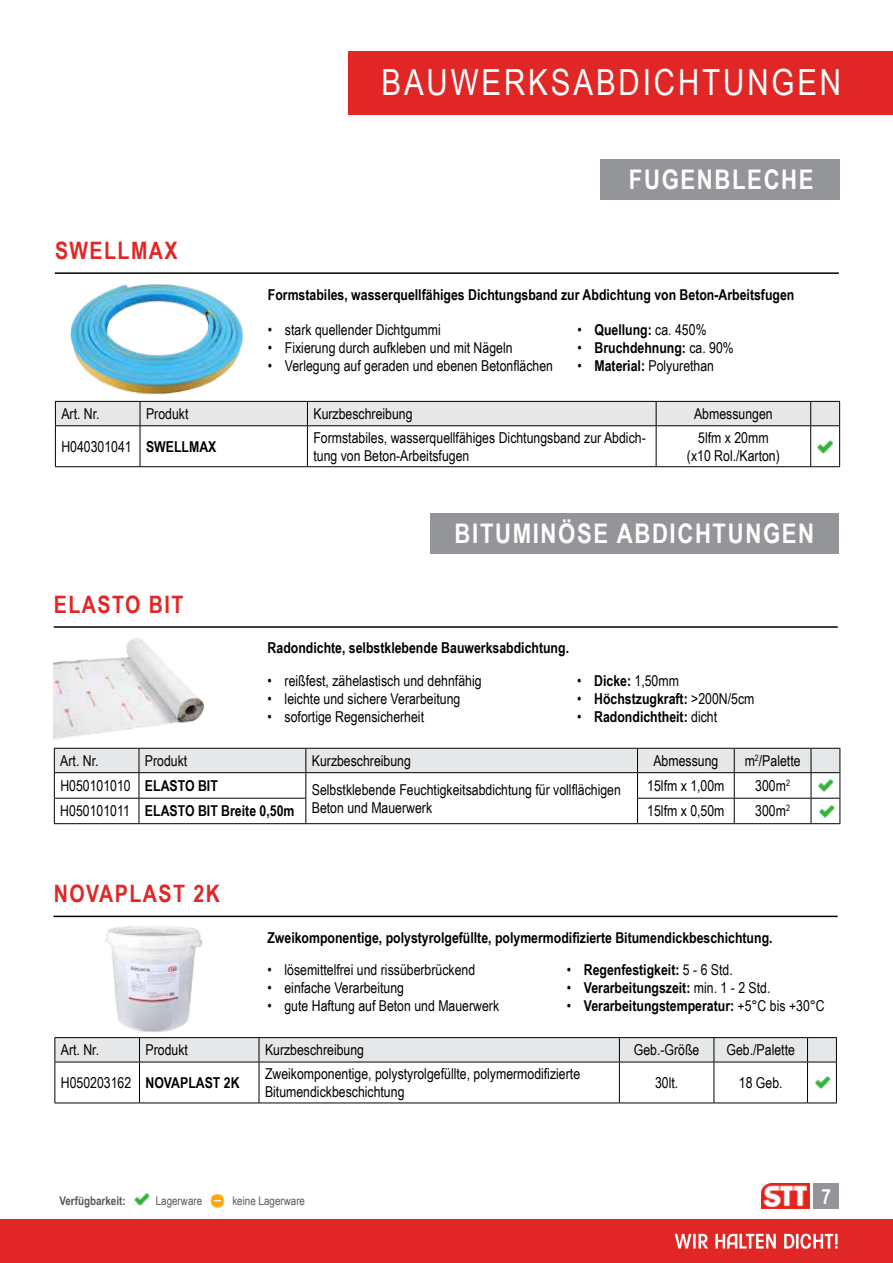
<style>
.page{position:relative;width:893px;height:1263px;background:#fff}
.page>*{position:absolute;margin:0;border:0;box-sizing:border-box;transform-origin:0 0}
.t1{font:36px "Arial Narrow";letter-spacing:.08em;color:#fff}
.t2{font:700 27px "Arial Narrow";letter-spacing:.06em;color:#fff}
.t3{font:700 24px "Arial Narrow";letter-spacing:.06em;color:#e12726}
.t4{font:700 21px "Arial Narrow";color:#fff}
.t5{font:15px/18px "Arial Narrow";color:#000}
.t6{font:700 15px "Arial Narrow";color:#000}
.t7{font:12px "Arial Narrow";color:#58595b}
.t8{font:700 12px "Arial Narrow";color:#58595b}
.s1{font-weight:400}
.s2{font-weight:700}
</style>
<div class="page">
<div style="left:0;top:1219px;width:893px;height:44px;background:#e12726"></div>
<svg style="left:675px;top:1233px;width:162px;height:16px"></svg>
<img style="left:762px;top:1183px;width:48px;height:26px">
<img style="left:134px;top:1193px;width:16px;height:13px">
<img style="left:210px;top:1193px;width:15px;height:15px">
<div style="left:813px;top:1183px;width:26px;height:25px;background:#939598"></div>
<div style="left:349px;top:51px;width:544px;height:63px;background:#e12726"></div>
<div style="left:430px;top:513px;width:409px;height:41px;background:#939598"></div>
<div style="left:601px;top:159px;width:239px;height:41px;background:#939598"></div>
<hr style="left:54px;top:626px;width:784px;height:2px;background:#000">
<img style="left:54px;top:626px;width:163px;height:122px">
<svg style="left:54px;top:748px;width:786px;height:76px"></svg>
<img style="left:817px;top:779px;width:19px;height:13px">
<hr style="left:54px;top:916px;width:784px;height:1px;background:#000">
<img style="left:105px;top:926px;width:98px;height:106px">
<hr style="left:54px;top:1062px;width:86px;height:1px;background:#000">
<hr style="left:140px;top:1062px;width:119px;height:1px;background:#000">
<hr style="left:259px;top:1062px;width:360px;height:1px;background:#000">
<hr style="left:619px;top:1062px;width:95px;height:1px;background:#000">
<hr style="left:714px;top:1062px;width:93px;height:1px;background:#000">
<hr style="left:807px;top:1062px;width:30px;height:1px;background:#000">
<hr style="left:54px;top:1062px;width:1px;height:40px;background:#000">
<hr style="left:54px;top:1102px;width:86px;height:1px;background:#000">
<hr style="left:259px;top:1102px;width:360px;height:1px;background:#000">
<hr style="left:619px;top:1102px;width:95px;height:1px;background:#000">
<hr style="left:714px;top:1102px;width:93px;height:1px;background:#000">
<hr style="left:139px;top:1062px;width:1px;height:40px;background:#000">
<hr style="left:259px;top:1062px;width:1px;height:40px;background:#000">
<hr style="left:140px;top:1102px;width:119px;height:1px;background:#000">
<hr style="left:619px;top:1062px;width:1px;height:40px;background:#000">
<hr style="left:714px;top:1062px;width:1px;height:40px;background:#000">
<hr style="left:807px;top:1062px;width:1px;height:40px;background:#000">
<hr style="left:807px;top:1102px;width:30px;height:1px;background:#000">
<hr style="left:836px;top:1062px;width:1px;height:40px;background:#000">
<svg style="left:54px;top:1037px;width:783px;height:25px"></svg>
<img style="left:815px;top:1076px;width:16px;height:13px">
<hr style="left:55px;top:426px;width:1px;height:40px;background:#000">
<hr style="left:55px;top:466px;width:85px;height:1px;background:#000">
<hr style="left:307px;top:466px;width:349px;height:1px;background:#000">
<hr style="left:656px;top:466px;width:155px;height:1px;background:#000">
<hr style="left:140px;top:426px;width:1px;height:40px;background:#000">
<hr style="left:307px;top:426px;width:1px;height:40px;background:#000">
<hr style="left:140px;top:466px;width:167px;height:1px;background:#000">
<hr style="left:656px;top:426px;width:1px;height:40px;background:#000">
<hr style="left:810px;top:426px;width:1px;height:40px;background:#000">
<svg style="left:811px;top:466px;width:29px;height:1px"></svg>
<hr style="left:839px;top:426px;width:1px;height:40px;background:#000">
<svg style="left:55px;top:401px;width:785px;height:25px"></svg>
<hr style="left:55px;top:272px;width:784px;height:2px;background:#000">
<img style="left:58px;top:284px;width:200px;height:118px">
<img style="left:817px;top:441px;width:17px;height:13px">
<h1 class="t1" style="left:381px;top:56px;width:461px">BAUWERKSABDICHTUNGEN</h1>
<h3 class="t3" style="left:55px;top:232px;width:17px">SWE</h3>
<h3 class="t3" style="left:104px;top:232px;width:75px">LLMAX</h3>
<h2 class="t2" style="left:629px;top:160px;width:33px">FUGEN</h2>
<h2 class="t2" style="left:715px;top:160px;width:50px">BLECHE</h2>
<p class="t6" style="left:268px;top:283px;width:528px">Formstabiles, wasserquellfähiges Dichtungsband zur Abdichtung von Beton-Arbeitsfugen</p>
<p class="t5" style="left:268px;top:320px;width:174px">• stark quellender Dichtgummi</p>
<p class="t5" style="left:268px;top:338px;width:246px">• Fixierung durch aufkleben und mit Nägeln</p>
<p class="t5" style="left:268px;top:356px;width:287px">• Verlegung auf geraden und ebenen Betonflächen</p>
<p class="t6" style="left:577px;top:318px;width:131px"><span class="s1">•</span> Quellung: <span class="s1">ca. 450%</span></p>
<p class="t6" style="left:577px;top:336px;width:158px"><span class="s1">•</span> Bruchdehnung: <span class="s1">ca. 90%</span></p>
<p class="t5" style="left:577px;top:356px;width:138px">• <span class="s2">Material:</span> Polyurethan</p>
<p class="t5" style="left:61px;top:404px;width:40px">Art. Nr.</p>
<p class="t5" style="left:146px;top:404px;width:44px">Produkt</p>
<p class="t5" style="left:313px;top:404px;width:101px">Kurzbeschreibung</p>
<p class="t5" style="left:694px;top:404px;width:80px">Abmessungen</p>
<p class="t5" style="left:61px;top:437px;width:95px">H040301041 <span class="s2">SWE</span></p>
<p class="t6" style="left:174px;top:435px;width:44px">LLMAX</p>
<p class="t5" style="left:313px;top:428px;width:334px">Formstabiles, wasserquellfähiges Dichtungsband zur Abdich&shy;tung von Beton-Arbeitsfugen</p>
<p class="t5" style="left:687px;top:428px;width:94px;text-align:center">5lfm x 20mm (x10 Rol./Karton)</p>
<h3 class="t3" style="left:54px;top:586px;width:121px">ELASTO BIT</h3>
<h2 class="t2" style="left:455px;top:513px;width:215px">BITUMINÖSE ABDICHTUNGEN</h2>
<p class="t6" style="left:268px;top:637px;width:303px">Radondichte, selbstklebende Bauwerksabdichtung.</p>
<p class="t5" style="left:268px;top:671px;width:215px">• reißfest, zähelastisch und dehnfähig</p>
<p class="t5" style="left:268px;top:689px;width:194px">• leichte und sichere Verarbeitung</p>
<p class="t5" style="left:268px;top:707px;width:158px">• sofortige Regensicherheit</p>
<p class="t5" style="left:577px;top:671px;width:103px">• <span class="s2">Dicke:</span> 1,50mm</p>
<p class="t6" style="left:577px;top:687px;width:179px"><span class="s1">•</span> Höchstzugkraft: <span class="s1">&gt;200N/5cm</span></p>
<p class="t6" style="left:577px;top:705px;width:142px"><span class="s1">•</span> Radondichtheit: <span class="s1">dicht</span></p>
<p class="t5" style="left:60px;top:751px;width:40px">Art. Nr.</p>
<p class="t5" style="left:145px;top:751px;width:44px">Produkt</p>
<p class="t5" style="left:312px;top:751px;width:101px">Kurzbeschreibung</p>
<p class="t5" style="left:653px;top:751px;width:66px">Abmessung</p>
<p class="t5" style="left:745px;top:751px;width:57px">m<sup>2</sup>/Palette</p>
<p class="t5" style="left:60px;top:776px;width:153px">H050101010 <span class="s2">ELASTO BIT</span></p>
<p class="t5" style="left:312px;top:780px;width:311px">Selbstklebende Feuchtigkeitsabdichtung für vollflächigen<br>Beton und Mauerwerk</p>
<p class="t5" style="left:647px;top:776px;width:79px">15lfm x 1,00m</p>
<p class="t5" style="left:755px;top:776px;width:36px">300m<sup>2</sup></p>
<p class="t6" style="left:60px;top:800px;width:236px"><span class="s1">H050101011</span> ELASTO BIT Breite 0,50m</p>
<p class="t5" style="left:647px;top:801px;width:79px">15lfm x 0,50m</p>
<p class="t5" style="left:755px;top:801px;width:36px">300m<sup>2</sup></p>
<h3 class="t3" style="left:54px;top:875px;width:105px">NOVAPLAST</h3>
<h3 class="t3" style="left:194px;top:875px;width:27px">2K</h3>
<p class="t6" style="left:267px;top:926px;width:507px">Zweikomponentige, polystyrolgefüllte, polymermodifizierte Bitumendickbeschichtung.</p>
<p class="t6" style="left:567px;top:958px;width:168px"><span class="s1">•</span> Regenfestigkeit: <span class="s1">5 - 6 Std.</span></p>
<p class="t6" style="left:567px;top:976px;width:205px"><span class="s1">•</span> Verarbeitungszeit: <span class="s1">min. 1 - 2 Std.</span></p>
<p class="t6" style="left:567px;top:994px;width:259px"><span class="s1">•</span> Verarbeitungstemperatur: <span class="s1">+5°C bis +30°C</span></p>
<p class="t5" style="left:267px;top:960px;width:209px">• lösemittelfrei und rissüberbrückend</p>
<p class="t5" style="left:267px;top:978px;width:138px">• einfache Verarbeitung</p>
<p class="t5" style="left:267px;top:996px;width:233px">• gute Haftung auf Beton und Mauerwerk</p>
<p class="t5" style="left:61px;top:1040px;width:40px">Art. Nr.</p>
<p class="t5" style="left:146px;top:1040px;width:44px">Produkt</p>
<p class="t5" style="left:265px;top:1040px;width:101px">Kurzbeschreibung</p>
<p class="t5" style="left:634px;top:1040px;width:67px">Geb.-Größe</p>
<p class="t5" style="left:726px;top:1040px;width:70px">Geb./Palette</p>
<p class="t5" style="left:61px;top:1073px;width:145px">H050203162 <span class="s2">NOVAPLAST</span></p>
<p class="t6" style="left:224px;top:1071px;width:16px">2K</p>
<p class="t5" style="left:265px;top:1064px;width:317px">Zweikomponentige, polystyrolgefüllte, polymermodifizierte<br>Bitumendickbeschichtung</p>
<p class="t5" style="left:655px;top:1073px;width:25px">30lt.</p>
<p class="t5" style="left:739px;top:1073px;width:45px">18 Geb.</p>
<p class="t8" style="left:59px;top:1191px;width:68px">Verfügbarkeit:</p>
<p class="t7" style="left:156px;top:1191px;width:48px">Lagerware</p>
<p class="t7" style="left:232px;top:1191px;width:74px">keine Lagerware</p>
<h3 class="t4" style="left:821px;top:1180px;width:11px">7</h3>
</div>
